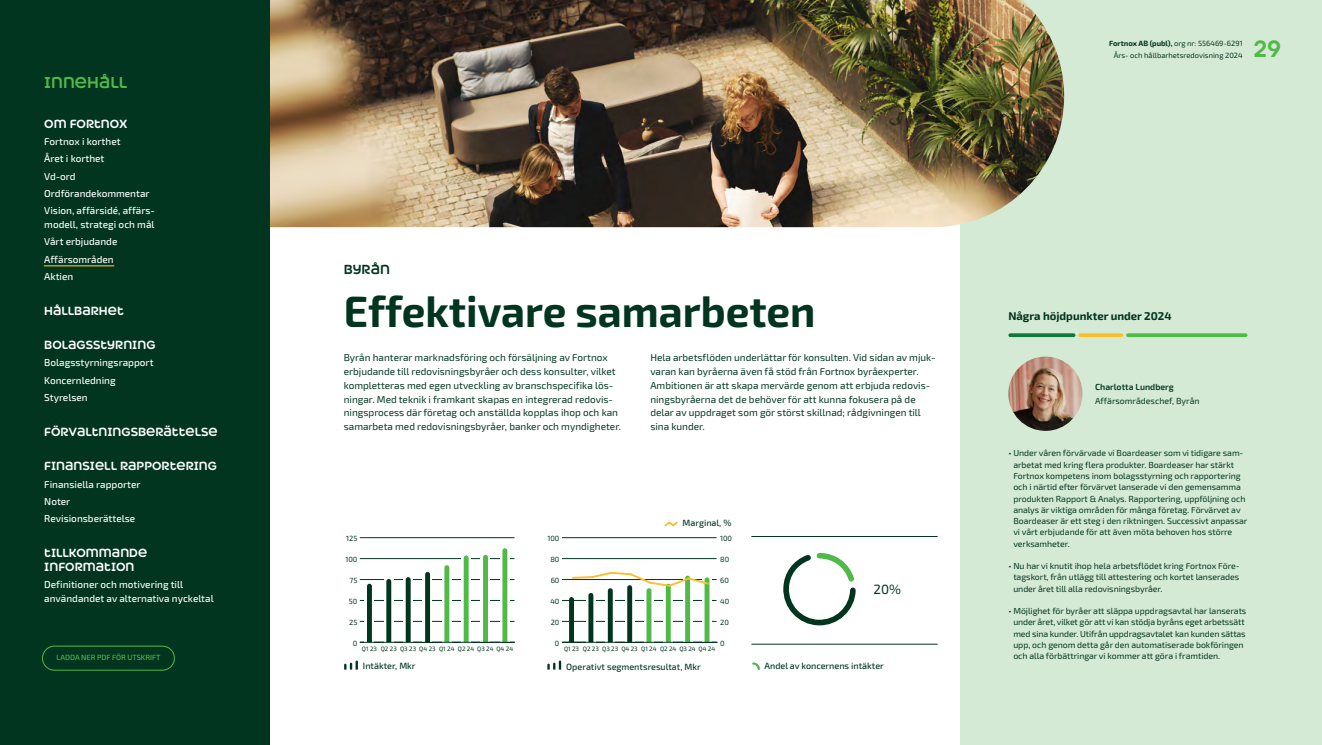
<style>
.page{position:relative;width:1322px;height:745px;background:#fff}
.page>*{position:absolute;margin:0;border:0;box-sizing:border-box;transform-origin:0 0}
.produktrubrik{font:700 43.75px "Exo 2";color:#013520;scale:.96 1}
.t1{font:700 22.5px "Heavitas Neue";color:#51b948}
.t2{font:700 15px "Heavitas Neue";color:#51b948}
.t3{font:13.38px "Exo 2";color:#013520}
.AO_RUBRIK{font:700 12.5px "Heavitas Neue";color:#013520}
.t4{font:700 11.25px/13.8px "Heavitas Neue";color:#fff}
.FAKTA_RUBRIK{font:700 11.25px "Exo 2";color:#013520}
.BRÖDTEXT{font:10px/13.8px "Exo 2";color:#013520}
.t5{font:500 10px/17.2px "Exo 2";color:#fff}
.t6{font:500 9px "Exo 2";color:#013520}
.t7{font:500 9px "Exo 2";color:#003824}
.FAKTA{font:8.75px/11.2px "Exo 2";letter-spacing:-.005em;color:#013520}
.t8{font:600 8.75px "Exo 2";color:#013520}
.t9{font:7.5px/11.2px "Exo 2";color:#013520;text-align:right}
.t10{font:500 7.5px "Exo 2";color:#51b948}
.t11{font:6.25px "Exo 2";color:#013520}
.s1{font-weight:700}
.s2{color:#003824}
</style>
<div class="page">
<div style="left:960px;top:0;width:362px;height:744px;background:#d5ead4"></div>
<img style="left:269px;top:0;width:795px;height:227px">
<svg style="left:1010px;top:333px;width:63px;height:4px"></svg>
<svg style="left:1080px;top:333px;width:41px;height:4px"></svg>
<svg style="left:1128px;top:333px;width:117px;height:4px"></svg>
<img style="left:1008px;top:356px;width:74px;height:74px;border-radius:37px">
<hr style="left:360px;top:620px;width:154px;height:1px;background:#013520">
<hr style="left:360px;top:600px;width:154px;height:1px;background:#013520">
<hr style="left:360px;top:579px;width:154px;height:1px;background:#013520">
<hr style="left:360px;top:558px;width:154px;height:1px;background:#013520">
<hr style="left:360px;top:537px;width:154px;height:1px;background:#013520">
<div style="left:365px;top:583px;width:9px;height:59px;background:#fff"></div>
<svg style="left:384px;top:579px;width:10px;height:62px"></svg>
<svg style="left:403px;top:578px;width:10px;height:63px"></svg>
<svg style="left:423px;top:575px;width:9px;height:66px"></svg>
<svg style="left:442px;top:566px;width:10px;height:75px"></svg>
<svg style="left:461px;top:557px;width:10px;height:84px"></svg>
<div style="left:481px;top:554px;width:9px;height:88px;background:#fff"></div>
<svg style="left:500px;top:549px;width:9px;height:92px"></svg>
<svg style="left:367px;top:583px;width:5px;height:58px"></svg>
<svg style="left:386px;top:579px;width:5px;height:62px"></svg>
<svg style="left:406px;top:577px;width:5px;height:64px"></svg>
<svg style="left:464px;top:555px;width:5px;height:86px"></svg>
<svg style="left:483px;top:554px;width:5px;height:87px"></svg>
<svg style="left:502px;top:548px;width:5px;height:93px"></svg>
<svg style="left:425px;top:571px;width:5px;height:70px"></svg>
<svg style="left:444px;top:565px;width:5px;height:76px"></svg>
<hr style="left:562px;top:641px;width:154px;height:1px;background:#013520">
<hr style="left:562px;top:620px;width:154px;height:1px;background:#013520">
<hr style="left:562px;top:600px;width:154px;height:1px;background:#013520">
<hr style="left:562px;top:579px;width:154px;height:1px;background:#013520">
<hr style="left:562px;top:558px;width:154px;height:1px;background:#013520">
<hr style="left:562px;top:537px;width:154px;height:1px;background:#013520">
<div style="left:702px;top:577px;width:10px;height:65px;background:#fff"></div>
<hr style="left:563px;top:641px;width:155px;height:1px;background:#013520">
<svg style="left:569px;top:571px;width:141px;height:71px"></svg>
<hr style="left:360px;top:641px;width:155px;height:1px;background:#013520">
<svg style="left:783px;top:553px;width:73px;height:73px"></svg>
<svg style="left:752px;top:662px;width:8px;height:8px"></svg>
<hr style="left:751px;top:536px;width:186px;height:1px;background:#013520">
<hr style="left:751px;top:643px;width:186px;height:1px;background:#013520">
<svg style="left:344px;top:660px;width:14px;height:9px"></svg>
<svg style="left:547px;top:660px;width:14px;height:9px"></svg>
<svg style="left:664px;top:521px;width:14px;height:6px"></svg>
<div style="left:0;top:0;width:269px;height:744px;background:#013520"></div>
<div style="left:42px;top:645px;width:133px;height:25px;border:1px solid #51b948;border-radius:12px"></div>
<hr style="left:44px;top:265px;width:70px;height:1px;background:#e6ad24">
<h3 class="t2" style="left:44px;top:73px;width:85px">INNEHÅLL</h3>
<p class="t4" style="left:44px;top:117px;width:85px">OM FORTNOX</p>
<p class="t5" style="left:44px;top:132px;width:112px">Fortnox i korthet<br>Året i korthet<br>Vd-ord<br>Ordförandekommentar<br>Vision, affärsidé, affärs-</p>
<p class="t5" style="left:44px;top:215px;width:112px">modell, strategi och mål<br>Vårt erbjudande<br>Affärsområden<br>Aktien</p>
<p class="t4" style="left:44px;top:303px;width:81px">HÅLLBARHET</p>
<p class="t4" style="left:44px;top:338px;width:113px">BOLAGSSTYRNING</p>
<p class="t5" style="left:44px;top:353px;width:111px">Bolagsstyrningsrapport<br>Koncernledning<br>Styrelsen</p>
<p class="t4" style="left:44px;top:424px;width:175px">FÖRVALTNINGSBERÄTTELSE</p>
<p class="t4" style="left:44px;top:459px;width:174px">FINANSIELL RAPPORTERING</p>
<p class="t5" style="left:44px;top:475px;width:98px">Finansiella rapporter<br>Noter<br>Revisionsberättelse</p>
<p class="t4" style="left:44px;top:545px;width:104px">TILLKOMMANDE<br>INFORMATION</p>
<p class="t5" style="left:44px;top:576px;width:171px;line-height:13.8px">Definitioner och motivering till användandet av alternativa nyckeltal</p>
<p class="t10" style="left:56px;top:652px;width:106px">LADDA NER PDF FÖR UTSKRIFT</p>
<p class="t9" style="left:1109px;top:38px;width:135px"><span class="s1">Fortnox AB (publ),</span> org nr: 556469-6291<br>Års- och hållbarhetsredovisning 2024</p>
<h2 class="t1" style="left:1253px;top:35px;width:29px">29</h2>
<p class="AO_RUBRIK" style="left:344px;top:261px;width:48px">BYRÅN</p>
<p class="produktrubrik" style="left:344px;top:278px;width:493px">Effektivare samarbeten</p>
<p class="BRÖDTEXT" style="left:344px;top:350px;width:279px">Byrån hanterar marknadsföring och försäljning av Fortnox erbjudande till redovisningsbyråer och dess konsulter, vilket kompletteras med egen utveckling av branschspecifika lös&shy;ningar. Med teknik i framkant skapas en integrerad redovis&shy;ningsprocess där företag och anställda kopplas ihop och kan samarbeta med redovisningsbyråer, banker och myndigheter.</p>
<p class="BRÖDTEXT" style="left:650px;top:350px;width:287px">Hela arbetsflöden underlättar för konsulten. Vid sidan av mjuk&shy;varan kan byråerna även få stöd från Fortnox byråexperter.<br>Ambitionen är att skapa mervärde genom att erbjuda redovis&shy;ningsbyråerna det de behöver för att kunna fokusera på de delar av uppdraget som gör störst skillnad; rådgivningen till sina kunder.</p>
<p class="t6" style="left:682px;top:516px;width:50px">Marginal, %</p>
<p class="t9" style="left:346px;top:532px;width:13px">125</p>
<p class="t9" style="left:547px;top:532px;width:14px">100</p>
<p class="t9" style="left:720px;top:532px;width:14px">100</p>
<p class="t9" style="left:345px;top:553px;width:14px">100</p>
<p class="t9" style="left:550px;top:553px;width:11px">80</p>
<p class="t9" style="left:720px;top:553px;width:11px">80</p>
<p class="t9" style="left:349px;top:574px;width:9px">75</p>
<p class="t9" style="left:551px;top:574px;width:10px">60</p>
<p class="t9" style="left:720px;top:574px;width:10px">60</p>
<p class="t9" style="left:349px;top:595px;width:10px">50</p>
<p class="t9" style="left:550px;top:595px;width:11px">40</p>
<p class="t9" style="left:720px;top:595px;width:11px">40</p>
<p class="t9" style="left:349px;top:616px;width:10px">25</p>
<p class="t9" style="left:551px;top:616px;width:10px">20</p>
<p class="t9" style="left:720px;top:616px;width:10px">20</p>
<p class="t9" style="left:353px;top:637px;width:6px">0</p>
<p class="t11" style="left:362px;top:644px;width:153px">Q1 23 Q2 23 Q3 23 Q4 23 Q1 24 Q2 24 Q3 24 Q4 24</p>
<p class="t9" style="left:720px;top:637px;width:6px">0</p>
<p class="t9" style="left:555px;top:637px;width:6px">0</p>
<p class="t11" style="left:564px;top:644px;width:153px">Q1 23 Q2 23 Q3 23 Q4 23 Q1 24 Q2 24 Q3 24 Q4 24</p>
<p class="t6" style="left:363px;top:659px;width:54px">Intäkter, <span class="s2">Mkr</span></p>
<p class="t7" style="left:566px;top:660px;width:136px">Operativt segmentsresultat, Mkr</p>
<p class="t3" style="left:873px;top:579px;width:29px">20%</p>
<p class="t6" style="left:764px;top:659px;width:121px">Andel av koncernens intäkter</p>
<p class="FAKTA_RUBRIK" style="left:1008px;top:307px;width:165px">Några höjdpunkter under 2024</p>
<p class="t8" style="left:1095px;top:380px;width:80px">Charlotta Lundberg</p>
<p class="FAKTA" style="left:1095px;top:394px;width:106px">Affärsområdeschef, Byrån</p>
<p class="FAKTA" style="left:1013px;top:447px;width:235px;text-indent:-5px">• Under våren förvärvade vi Boardeaser som vi tidigare sam&shy;arbetat med kring flera produkter. Boardeaser har stärkt Fortnox kompetens inom bolagsstyrning och rapportering och i närtid efter förvärvet lanserade vi den gemensamma produkten Rapport &amp; Analys. Rapportering, uppföljning och analys är viktiga områden för många företag. Förvärvet av Boardeaser är ett steg i den riktningen. Successivt anpassar vi vårt erbjudande för att även möta behoven hos större verksamheter.</p>
<p class="FAKTA" style="left:1013px;top:559px;width:228px;text-align:justify;text-indent:-5px">• Nu har vi knutit ihop hela arbetsflödet kring Fortnox Före&shy;tagskort, från utlägg till attestering och kortet lanserades under året till alla redovisningsbyråer.</p>
<p class="FAKTA" style="left:1013px;top:604px;width:234px;text-indent:-5px">• Möjlighet för byråer att släppa uppdragsavtal har lanserats under året, vilket gör att vi kan stödja byråns eget arbetssätt med sina kunder. Utifrån uppdragsavtalet kan kunden sättas upp, och genom detta går den automatiserade bokföringen och alla förbättringar vi kommer att göra i framtiden.</p>
</div>
